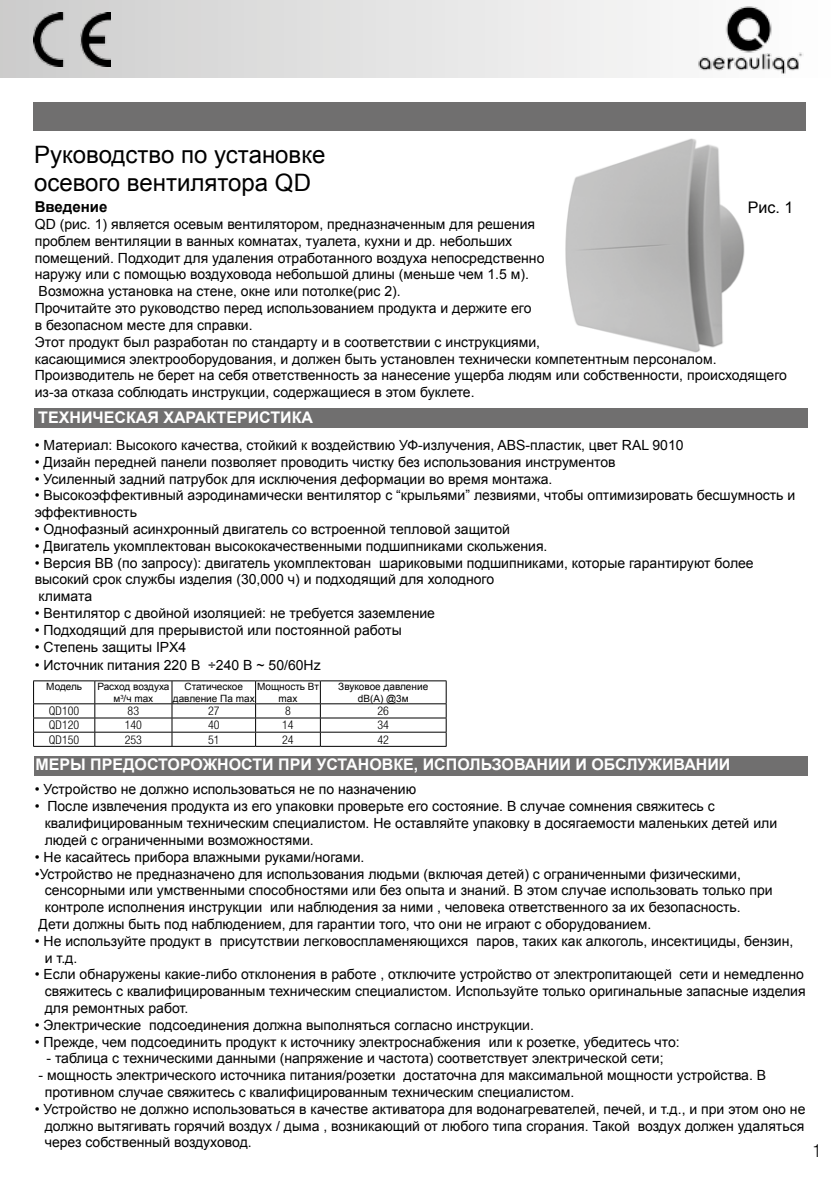
<style>
.page{position:relative;width:840px;height:1191px;background:#fff}
.page>*{position:absolute;margin:0;border:0;box-sizing:border-box;transform-origin:0 0}
.t1{font:24px/28px "Arial";color:#000}
.t2{font:300 condensed 18px "Helvetica Neue LT Std";color:#000}
.t3{font:700 16px "Arial";color:#fff}
.t4{font:16px "Arial";color:#000}
.t5{font:700 15px "Arial";color:#000}
.t6{font:14px/16.8px "Arial";color:#000}
.t7{font:300 condensed 12px "Helvetica Neue LT Std";color:#000}
.t8{font:10px/12px "Arial";color:#000;text-align:center}
</style>
<div class="page">
<img style="left:565px;top:138px;width:180px;height:215px">
<div style="left:33px;top:102px;width:772px;height:28px;background:#706f6f"></div>
<div style="left:34px;top:408px;width:772px;height:20px;background:#706f6f"></div>
<hr style="left:33px;top:680px;width:62px;height:1px;background:#000">
<hr style="left:95px;top:680px;width:77px;height:1px;background:#000">
<hr style="left:172px;top:680px;width:83px;height:1px;background:#000">
<hr style="left:255px;top:680px;width:65px;height:1px;background:#000">
<hr style="left:320px;top:680px;width:126px;height:1px;background:#000">
<hr style="left:33px;top:703px;width:62px;height:1px;background:#000">
<hr style="left:95px;top:703px;width:77px;height:1px;background:#000">
<hr style="left:172px;top:703px;width:83px;height:1px;background:#000">
<hr style="left:255px;top:703px;width:65px;height:1px;background:#000">
<hr style="left:320px;top:703px;width:126px;height:1px;background:#000">
<hr style="left:33px;top:717px;width:62px;height:1px;background:#000">
<hr style="left:95px;top:717px;width:77px;height:1px;background:#000">
<hr style="left:172px;top:717px;width:83px;height:1px;background:#000">
<hr style="left:255px;top:717px;width:65px;height:1px;background:#000">
<hr style="left:320px;top:717px;width:126px;height:1px;background:#000">
<hr style="left:33px;top:732px;width:62px;height:1px;background:#000">
<svg style="left:33px;top:681px;width:1px;height:65px"></svg>
<hr style="left:95px;top:732px;width:77px;height:1px;background:#000">
<svg style="left:94px;top:681px;width:1px;height:65px"></svg>
<hr style="left:172px;top:732px;width:83px;height:1px;background:#000">
<svg style="left:171px;top:681px;width:1px;height:65px"></svg>
<hr style="left:255px;top:732px;width:65px;height:1px;background:#000">
<svg style="left:255px;top:681px;width:1px;height:65px"></svg>
<hr style="left:320px;top:732px;width:126px;height:1px;background:#000">
<svg style="left:320px;top:681px;width:1px;height:65px"></svg>
<svg style="left:445px;top:681px;width:1px;height:65px"></svg>
<hr style="left:33px;top:746px;width:62px;height:1px;background:#000">
<hr style="left:95px;top:746px;width:77px;height:1px;background:#000">
<hr style="left:172px;top:746px;width:83px;height:1px;background:#000">
<hr style="left:255px;top:746px;width:65px;height:1px;background:#000">
<hr style="left:320px;top:746px;width:126px;height:1px;background:#000">
<div style="left:34px;top:755px;width:772px;height:20px;background:#706f6f"></div>
<svg style="left:0;top:0;width:660px;height:78px;background:#e0e0e0"></svg>
<img style="left:698px;top:6px;width:106px;height:68px">
<img style="left:33px;top:12px;width:77px;height:55px">
<h1 class="t1" style="left:34px;top:140px;width:293px">Руководство по установке осевого вентилятора QD</h1>
<p class="t4" style="left:747px;top:197px;width:47px">Рис. 1</p>
<p class="t5" style="left:35px;top:197px;width:74px">Введение</p>
<p class="t6" style="left:35px;top:216px;width:753px">QD (рис. 1) является осевым вентилятором, предназначенным для решения<br>проблем вентиляции в ванных комнатах, туалета, кухни и др. небольших<br>помещений. Подходит для удаления отработанного воздуха непосредственно<br>наружу или с помощью воздуховода небольшой длины (меньше чем 1.5 м).<br>Возможна установка на стене, окне или потолке(рис 2).<br>Прочитайте это руководство перед использованием продукта и держите его<br>в безопасном месте для справки.<br>Этот продукт был разработан по стандарту и в соответствии с инструкциями,<br>касающимися электрооборудования, и должен быть установлен технически компетентным персоналом.<br>Производитель не берет на себя ответственность за нанесение ущерба людям или собственности, происходящего из-за отказа соблюдать инструкции, содержащиеся в этом буклете.</p>
<p class="t6" style="left:35px;top:437px;width:650px">• Материал: Высокого качества, стойкий к воздействию УФ-излучения, ABS-пластик, цвет RAL 9010</p>
<p class="t6" style="left:35px;top:453px;width:582px">• Дизайн передней панели позволяет проводить чистку без использования инструментов</p>
<p class="t6" style="left:35px;top:470px;width:519px">• Усиленный задний патрубок для исключения деформации во время монтажа.</p>
<p class="t6" style="left:35px;top:487px;width:761px">• Высокоэффективный аэродинамически вентилятор с “крыльями” лезвиями, чтобы оптимизировать бесшумность и эффективность</p>
<p class="t6" style="left:35px;top:521px;width:476px">• Однофазный асинхронный двигатель со встроенной тепловой защитой</p>
<p class="t6" style="left:35px;top:537px;width:514px">• Двигатель укомплектован высококачественными подшипниками скольжения.</p>
<p class="t6" style="left:35px;top:554px;width:720px">• Версия BB (по запросу): двигатель укомплектован шариковыми подшипниками, которые гарантируют более высокий срок службы изделия (30,000 ч) и подходящий для холодного<br>климата</p>
<p class="t6" style="left:35px;top:605px;width:401px">• Вентилятор с двойной изоляцией: не требуется заземление</p>
<p class="t6" style="left:35px;top:621px;width:368px">• Подходящий для прерывистой или постоянной работы</p>
<p class="t6" style="left:35px;top:638px;width:153px">• Степень защиты IPX4</p>
<p class="t6" style="left:35px;top:656px;width:287px">• Источник питания 220 В ÷240 В ~ 50/60Hz</p>
<p class="t3" style="left:38px;top:407px;width:276px">ТЕХНИЧЕСКАЯ ХАРАКТЕРИСТИКА</p>
<p class="t8" style="left:46px;top:680px;width:37px">Модель</p>
<p class="t8" style="left:97px;top:680px;width:74px">Расход воздуха м<sup>3</sup>/ч max</p>
<p class="t8" style="left:173px;top:680px;width:83px">Статическое давление Па max</p>
<p class="t8" style="left:257px;top:680px;width:63px">Мощность Вт max</p>
<p class="t8" style="left:338px;top:680px;width:91px">Звуковое давление dB(A) @3м</p>
<p class="t7" style="left:49px;top:704px;width:32px">QD100</p>
<p class="t7" style="left:128px;top:704px;width:13px">83</p>
<p class="t7" style="left:208px;top:704px;width:13px">27</p>
<p class="t7" style="left:285px;top:704px;width:7px">8</p>
<p class="t7" style="left:377px;top:704px;width:13px">26</p>
<p class="t7" style="left:49px;top:718px;width:32px">QD120</p>
<p class="t7" style="left:125px;top:718px;width:19px">140</p>
<p class="t7" style="left:208px;top:718px;width:13px">40</p>
<p class="t7" style="left:282px;top:718px;width:13px">14</p>
<p class="t7" style="left:377px;top:718px;width:13px">34</p>
<p class="t7" style="left:49px;top:732px;width:32px">QD150</p>
<p class="t7" style="left:125px;top:732px;width:19px">253</p>
<p class="t7" style="left:208px;top:732px;width:13px">51</p>
<p class="t7" style="left:282px;top:732px;width:13px">24</p>
<p class="t7" style="left:377px;top:732px;width:13px">42</p>
<p class="t3" style="left:35px;top:754px;width:696px">МЕРЫ ПРЕДОСТОРОЖНОСТИ ПРИ УСТАНОВКЕ, ИСПОЛЬЗОВАНИИ И ОБСЛУЖИВАНИИ</p>
<p class="t6" style="left:35px;top:781px;width:383px">• Устройство не должно использоваться не по назначению</p>
<p class="t6" style="left:45px;top:798px;width:733px;text-indent:-10px">• После извлечения продукта из его упаковки проверьте его состояние. В случае сомнения свяжитесь с квалифицированным техническим специалистом. Не оставляйте упаковку в досягаемости маленьких детей или людей с ограниченными возможностями.</p>
<p class="t6" style="left:35px;top:848px;width:331px">• Не касайтесь прибора влажными руками/ногами.</p>
<p class="t6" style="left:35px;top:865px;width:707px">•Устройство не предназначено для использования людьми (включая детей) с ограниченными физическими,</p>
<p class="t6" style="left:45px;top:882px;width:729px">сенсорными или умственными способностями или без опыта и знаний. В этом случае использовать только при</p>
<p class="t6" style="left:45px;top:899px;width:697px">контроле исполнения инструкции или наблюдения за ними , человека ответственного за их безопасность.</p>
<p class="t6" style="left:39px;top:915px;width:613px">Дети должны быть под наблюдением, для гарантии того, что они не играют с оборудованием.</p>
<p class="t6" style="left:45px;top:932px;width:749px;text-indent:-10px">• Не используйте продукт в присутствии легковоспламеняющихся паров, таких как алкоголь, инсектициды, бензин, и т.д.</p>
<p class="t6" style="left:45px;top:966px;width:762px;text-indent:-10px">• Если обнаружены какие-либо отклонения в работе , отключите устройство от электропитающей сети и немедленно свяжитесь с квалифицированным техническим специалистом. Используйте только оригинальные запасные изделия для ремонтных работ.</p>
<p class="t6" style="left:35px;top:1016px;width:500px">• Электрические подсоединения должна выполняться согласно инструкции.</p>
<p class="t6" style="left:35px;top:1033px;width:646px">• Прежде, чем подсоединить продукт к источнику электроснабжения или к розетке, убедитесь что:</p>
<p class="t6" style="left:46px;top:1050px;width:618px">- таблица с техническими данными (напряжение и частота) соответствует электрической сети;</p>
<p class="t6" style="left:45px;top:1067px;width:722px;text-indent:-6px">- мощность электрического источника питания/розетки достаточна для максимальной мощности устройства. В противном случае свяжитесь с квалифицированным техническим специалистом.</p>
<p class="t6" style="left:45px;top:1100px;width:761px;text-align:justify;text-indent:-10px">• Устройство не должно использоваться в качестве активатора для водонагревателей, печей, и т.д., и при этом оно не должно вытягивать горячий воздух / дыма , возникающий от любого типа сгорания. Такой воздух должен удаляться через собственный воздуховод.</p>
<p class="t2" style="left:812px;top:1140px;width:10px">1</p>
</div>
